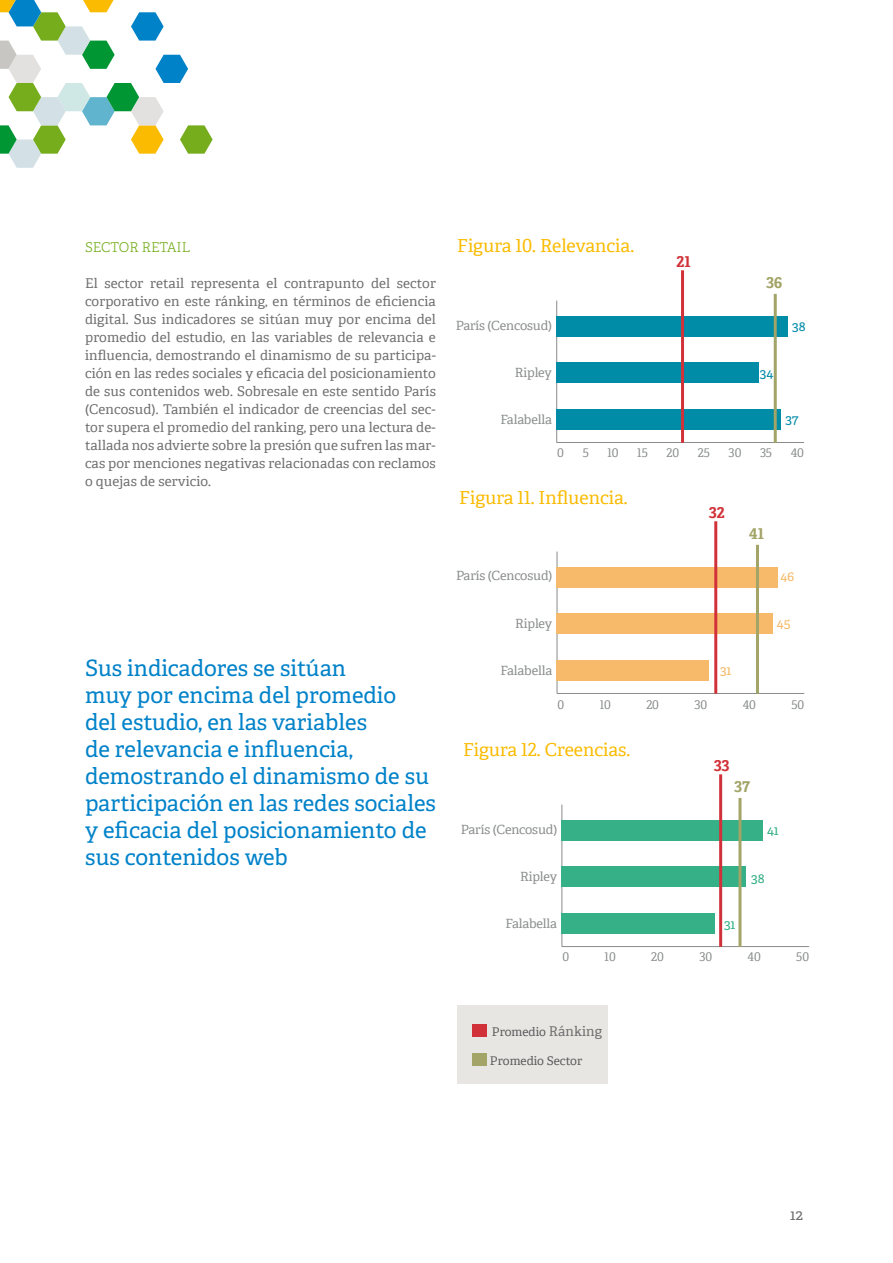
<style>
.page{position:relative;width:893px;height:1263px;background:#fff}
.page>*{position:absolute;margin:0;border:0;box-sizing:border-box;transform-origin:0 0}
.t1{font:22.5px/27px "Adelle";color:#0082c9}
.t2{font:18px "Adelle";color:#fabb00}
.t3{font:700 15px "Adelle";color:#d13239}
.t4{font:700 15px "Adelle";color:#a3a467}
.t5{font:15px "Adelle";color:#6e6e6f}
.t6{font:13.5px/18px "Adelle";letter-spacing:.01em;color:#6e6e6f;text-align:justify}
.t7{font:300 13.5px "Adelle";color:#76ad1c}
.t8{font:13.5px "Adelle";color:#008ba7}
.t9{font:13.5px "Adelle";color:#f6ba6a}
.t10{font:13.5px "Adelle";color:#36b087}
.t11{font:12.75px "Adelle";letter-spacing:-.01em;color:#898d8b}
.t12{font:12px "Adelle";color:#898d8b}
.t13{font:12px "Adelle";color:#5a5b5d}
.s1{font-size:13.5px;color:#6e6e6f}
</style>
<div class="page">
<svg style="left:0;top:0;width:213px;height:168px"></svg>
<div style="left:457px;top:1005px;width:151px;height:78px;background:#e8e6e2"></div>
<div style="left:473px;top:1024px;width:14px;height:13px;background:#d13239"></div>
<div style="left:473px;top:1053px;width:14px;height:13px;background:#a3a467"></div>
<hr style="left:557px;top:442px;width:247px;height:1px;background:#898d8b">
<hr style="left:556px;top:301px;width:1px;height:141px;background:#898d8b">
<div style="left:556px;top:316px;width:232px;height:20px;background:#008ba7"></div>
<div style="left:556px;top:363px;width:203px;height:20px;background:#008ba7"></div>
<div style="left:556px;top:409px;width:225px;height:21px;background:#008ba7"></div>
<hr style="left:681px;top:270px;width:3px;height:173px;background:#d13239">
<hr style="left:774px;top:294px;width:3px;height:149px;background:#a3a467">
<hr style="left:557px;top:693px;width:247px;height:1px;background:#898d8b">
<hr style="left:557px;top:551px;width:1px;height:142px;background:#898d8b">
<div style="left:557px;top:567px;width:221px;height:20px;background:#f6ba6a"></div>
<div style="left:557px;top:613px;width:216px;height:21px;background:#f6ba6a"></div>
<div style="left:557px;top:660px;width:152px;height:21px;background:#f6ba6a"></div>
<hr style="left:714px;top:521px;width:3px;height:173px;background:#d13239">
<hr style="left:756px;top:545px;width:3px;height:149px;background:#a3a467">
<hr style="left:562px;top:946px;width:247px;height:1px;background:#898d8b">
<hr style="left:562px;top:805px;width:1px;height:141px;background:#898d8b">
<div style="left:562px;top:820px;width:201px;height:20px;background:#36b087"></div>
<div style="left:562px;top:867px;width:184px;height:20px;background:#36b087"></div>
<div style="left:562px;top:913px;width:153px;height:21px;background:#36b087"></div>
<hr style="left:719px;top:774px;width:3px;height:173px;background:#d13239">
<hr style="left:738px;top:798px;width:3px;height:149px;background:#a3a467">
<p class="t7" style="left:85px;top:238px;width:91px">SECTOR RETAIL</p>
<p class="t6" style="left:85px;top:274px;width:352px">El sector retail representa el contrapunto del sector corporativo en este ránking, en términos de eficiencia digital. Sus indicadores se sitúan muy por encima del promedio del estudio, en las variables de relevancia e influencia, demostrando el dinamismo de su participa&shy;ción en las redes sociales y eficacia del posicionamiento de sus contenidos web. Sobresale en este sentido París (Cencosud). También el indicador de creencias del sec&shy;tor supera el promedio del ranking, pero una lectura de&shy;tallada nos advierte sobre la presión que sufren las mar&shy;cas por menciones negativas relacionadas con reclamos o quejas de servicio.</p>
<h1 class="t1" style="left:85px;top:653px;width:352px">Sus indicadores se sitúan<br>muy por encima del promedio<br>del estudio, en las variables<br>de relevancia e influencia, demostrando el dinamismo de su participación en las redes sociales y eficacia del posicionamiento de sus contenidos web</h1>
<h2 class="t2" style="left:457px;top:232px;width:178px">Figura 10. Relevancia.</h2>
<p class="t11" style="left:456px;top:316px;width:98px">París (Cencosud)</p>
<p class="t11" style="left:515px;top:363px;width:39px">Ripley</p>
<p class="t11" style="left:500px;top:410px;width:53px">Falabella</p>
<p class="t3" style="left:676px;top:250px;width:16px">21</p>
<p class="t4" style="left:766px;top:272px;width:18px">36</p>
<p class="t8" style="left:792px;top:316px;width:15px">38</p>
<p class="t8" style="left:760px;top:364px;width:15px">34</p>
<p class="t8" style="left:785px;top:409px;width:14px">37</p>
<p class="t12" style="left:557px;top:444px;width:8px">0</p>
<p class="t12" style="left:583px;top:444px;width:8px">5</p>
<p class="t12" style="left:607px;top:444px;width:13px">10</p>
<p class="t12" style="left:637px;top:444px;width:12px">15</p>
<p class="t12" style="left:667px;top:444px;width:14px">20</p>
<p class="t12" style="left:698px;top:444px;width:14px">25</p>
<p class="t12" style="left:729px;top:444px;width:14px">30</p>
<p class="t12" style="left:760px;top:444px;width:14px">35</p>
<p class="t12" style="left:791px;top:444px;width:15px">40</p>
<h2 class="t2" style="left:459px;top:484px;width:170px">Figura 11. Influencia.</h2>
<p class="t11" style="left:456px;top:567px;width:98px">París (Cencosud)</p>
<p class="t11" style="left:515px;top:614px;width:39px">Ripley</p>
<p class="t11" style="left:501px;top:661px;width:53px">Falabella</p>
<p class="t3" style="left:709px;top:501px;width:17px">32</p>
<p class="t9" style="left:720px;top:660px;width:13px">31</p>
<p class="t4" style="left:749px;top:523px;width:17px">41</p>
<p class="t9" style="left:780px;top:567px;width:15px">46</p>
<p class="t9" style="left:777px;top:613px;width:15px">45</p>
<p class="t12" style="left:558px;top:696px;width:8px">0</p>
<p class="t12" style="left:600px;top:696px;width:13px">10</p>
<p class="t12" style="left:646px;top:696px;width:14px">20</p>
<p class="t12" style="left:694px;top:696px;width:14px">30</p>
<p class="t12" style="left:743px;top:696px;width:15px">40</p>
<p class="t12" style="left:791px;top:696px;width:14px">50</p>
<h2 class="t2" style="left:463px;top:736px;width:169px">Figura 12. Creencias.</h2>
<p class="t11" style="left:461px;top:820px;width:98px">París (Cencosud)</p>
<p class="t11" style="left:520px;top:867px;width:39px">Ripley</p>
<p class="t11" style="left:505px;top:914px;width:53px">Falabella</p>
<p class="t3" style="left:714px;top:754px;width:17px">33</p>
<p class="t4" style="left:734px;top:776px;width:17px">37</p>
<p class="t10" style="left:767px;top:820px;width:13px">41</p>
<p class="t10" style="left:724px;top:914px;width:13px">31</p>
<p class="t10" style="left:751px;top:868px;width:15px">38</p>
<p class="t12" style="left:562px;top:948px;width:8px">0</p>
<p class="t12" style="left:605px;top:948px;width:13px">10</p>
<p class="t12" style="left:651px;top:948px;width:14px">20</p>
<p class="t12" style="left:699px;top:948px;width:14px">30</p>
<p class="t12" style="left:747px;top:948px;width:15px">40</p>
<p class="t12" style="left:796px;top:948px;width:14px">50</p>
<p class="t13" style="left:492px;top:1023px;width:112px">Promedio <span class="s1">Ránking</span></p>
<p class="t13" style="left:490px;top:1051px;width:94px">Promedio Sector</p>
<p class="t5" style="left:790px;top:1204px;width:14px">12</p>
</div>
